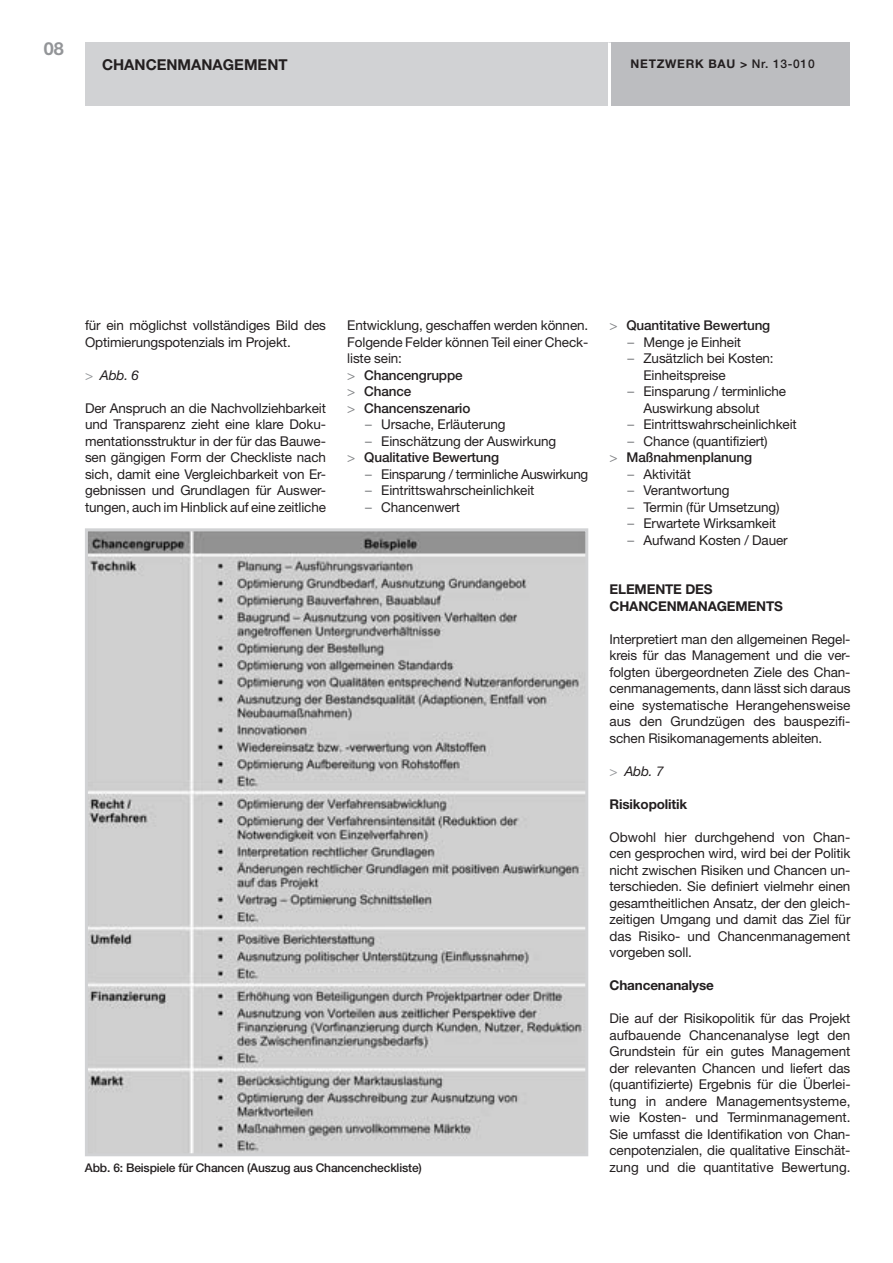
<style>
.page{position:relative;width:893px;height:1263px;background:#fff}
.page>*{position:absolute;margin:0;border:0;box-sizing:border-box;transform-origin:0 0}
.t1{font:700 18px "Helvetica Neue LT Std";color:#939598}
.t2{font:700 15px "Helvetica Neue LT Std";color:#231f20}
.t3{font:13.5px/16.5px "Helvetica Neue LT Std";letter-spacing:-.01em;color:#231f20}
.t4{font:700 13.5px "Helvetica Neue LT Std";letter-spacing:-.01em;color:#231f20}
.t5{font:500 13.5px "Helvetica Neue LT Std";letter-spacing:-.01em;color:#231f20}
.t6{font:italic 13.5px "Helvetica Neue LT Std";letter-spacing:-.01em;color:#231f20}
.t7{font:500 12px "Helvetica Neue LT Std";letter-spacing:-.015em;color:#231f20}
.t8{font:700 12px "Helvetica Neue LT Std";letter-spacing:.06em;color:#231f20}
.s1{font-weight:500}
.s2{font-style:normal;color:#939598}
.s3{color:#808285}
.s4{font-weight:400;color:#808285}
</style>
<div class="page">
<div style="left:85px;top:43px;width:524px;height:63px;background:#d1d2d4"></div>
<div style="left:609px;top:43px;width:241px;height:63px;background:#bcbdc0"></div>
<hr style="left:608px;top:43px;width:3px;height:63px;background:#fff">
<img style="left:89px;top:532px;width:495px;height:620px">
<div style="left:85px;top:528px;width:503px;height:628px;border:3px solid #d1d2d4"></div>
<h1 class="t1" style="left:44px;top:38px;width:22px">08</h1>
<p class="t2" style="left:102px;top:56px;width:187px">CHANCENMANAGEMENT</p>
<p class="t8" style="left:631px;top:56px;width:186px">NETZWERK BAU &gt; <span class="s1">Nr. 13-010</span></p>
<p class="t3" style="left:85px;top:317px;width:242px">für ein möglichst vollständiges Bild des<br>Optimierungspotenzials im Projekt.</p>
<p class="t6" style="left:85px;top:367px;width:55px"><span class="s2">&gt;</span> Abb. 6</p>
<p class="t3" style="left:85px;top:400px;width:243px;text-align:justify">Der Anspruch an die Nachvollziehbarkeit und Transparenz zieht eine klare Doku&shy;mentationsstruktur in der für das Bauwe&shy;sen gängigen Form der Checkliste nach sich, damit eine Vergleichbarkeit von Er&shy;gebnissen und Grundlagen für Auswer&shy;tungen, auch im Hinblick auf eine zeitliche</p>
<p class="t3" style="left:347px;top:317px;width:242px">Entwicklung, geschaffen werden können.<br>Folgende Felder können Teil einer Check&shy;liste sein:<br><span class="s3">&gt;</span> <span class="s1">Chancengruppe<br></span><span class="s3">&gt;</span> <span class="s1">Chance<br></span><span class="s3">&gt;</span> <span class="s1">Chancenszenario</span></p>
<p class="t3" style="left:365px;top:416px;width:142px"><span class="s3">–</span> Ursache, Erläuterung</p>
<p class="t3" style="left:347px;top:433px;width:210px;text-indent:18px"><span class="s3">–</span> Einschätzung der Auswirkung <span class="s3">&gt;</span> <span class="s1">Qualitative Bewertung</span></p>
<p class="t3" style="left:365px;top:466px;width:225px"><span class="s3">–</span> Einsparung / terminliche Auswirkung</p>
<p class="t3" style="left:365px;top:482px;width:171px"><span class="s3">–</span> Eintrittswahrscheinlichkeit</p>
<p class="t3" style="left:365px;top:499px;width:97px"><span class="s3">–</span> Chancenwert</p>
<p class="t5" style="left:609px;top:317px;width:162px"><span class="s4">&gt;</span> Quantitative Bewertung</p>
<p class="t3" style="left:627px;top:334px;width:115px"><span class="s3">–</span> Menge je Einheit</p>
<p class="t3" style="left:643px;top:350px;width:132px;text-indent:-16px"><span class="s3">–</span> Zusätzlich bei Kosten:<br>Einheitspreise</p>
<p class="t3" style="left:643px;top:383px;width:144px;text-indent:-16px"><span class="s3">–</span> Einsparung / terminliche<br>Auswirkung absolut</p>
<p class="t3" style="left:627px;top:416px;width:171px"><span class="s3">–</span> Eintrittswahrscheinlichkeit</p>
<p class="t3" style="left:609px;top:433px;width:160px;text-indent:18px"><span class="s3">–</span> Chance (quantifiziert) <span class="s3">&gt;</span> <span class="s1">Maßnahmenplanung</span></p>
<p class="t3" style="left:627px;top:466px;width:65px"><span class="s3">–</span> Aktivität</p>
<p class="t3" style="left:627px;top:482px;width:104px"><span class="s3">–</span> Verantwortung</p>
<p class="t3" style="left:627px;top:499px;width:154px"><span class="s3">–</span> Termin (für Umsetzung)</p>
<p class="t3" style="left:627px;top:515px;width:150px"><span class="s3">–</span> Erwartete Wirksamkeit</p>
<p class="t3" style="left:627px;top:531px;width:162px"><span class="s3">–</span> Aufwand Kosten / Dauer</p>
<p class="t4" style="left:609px;top:581px;width:19px">ELEMENTE</p>
<p class="t4" style="left:685px;top:581px;width:10px">DES</p>
<p class="t4" style="left:609px;top:598px;width:21px">CHANCENMANAGEMENTS</p>
<p class="t3" style="left:609px;top:630px;width:243px;text-align:justify">Interpretiert man den allgemeinen Regel&shy;kreis für das Management und die ver&shy;folgten übergeordneten Ziele des Chan&shy;cenmanagements, dann lässt sich daraus eine systematische Herangehensweise aus den Grundzügen des bauspezifi&shy;schen Risikomanagements ableiten.</p>
<p class="t6" style="left:609px;top:763px;width:55px"><span class="s2">&gt;</span> Abb. 7</p>
<p class="t4" style="left:609px;top:796px;width:79px">RISIKOPOLITIK</p>
<p class="t3" style="left:609px;top:828px;width:242px;text-align:justify">Obwohl hier durchgehend von Chan&shy;cen gesprochen wird, wird bei der Politik nicht zwischen Risiken und Chancen un&shy;terschieden. Sie definiert vielmehr einen gesamtheitlichen Ansatz, der den gleich&shy;zeitigen Umgang und damit das Ziel für das Risiko- und Chancenmanagement vorgeben soll.</p>
<p class="t4" style="left:609px;top:977px;width:106px">CHANCENANALYSE</p>
<p class="t3" style="left:609px;top:1010px;width:243px;text-align:justify">Die auf der Risikopolitik für das Projekt aufbauende Chancenanalyse legt den Grundstein für ein gutes Management der relevanten Chancen und liefert das (quantifizierte) Ergebnis für die Überlei&shy;tung in andere Managementsysteme, wie Kosten- und Terminmanagement.<br>Sie umfasst die Identifikation von Chan&shy;cenpotenzialen, die qualitative Einschät-</p>
<p class="t7" style="left:85px;top:1160px;width:338px">Abb. 6: Beispiele für Chancen (Auszug aus Chancencheckliste)</p>
<p class="t3" style="left:609px;top:1158px;width:243px">zung und die quantitative Bewertung.</p>
</div>
